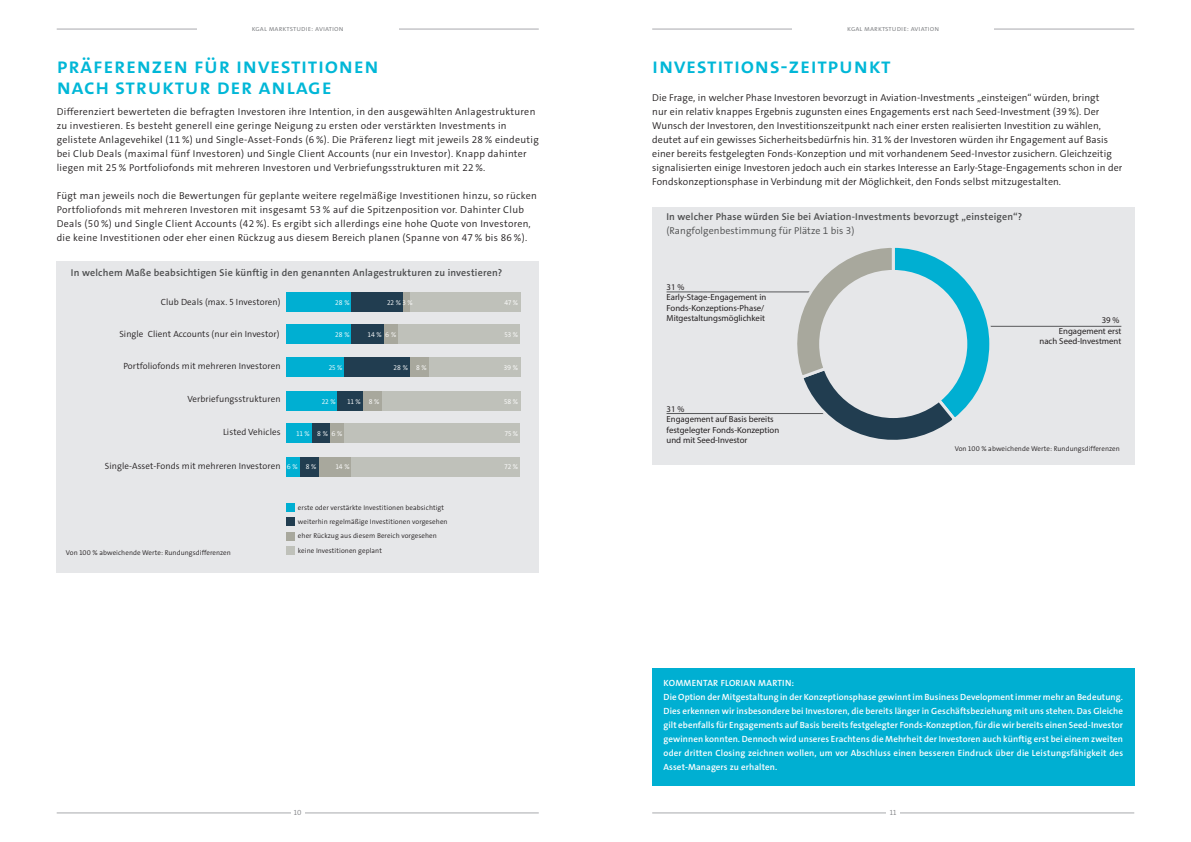
<style>
.page{position:relative;width:1191px;height:842px;background:#fff}
.page>*{position:absolute;margin:0;border:0;box-sizing:border-box;transform-origin:0 0}
.seiten_headline{font:600 22px/21px "KGAL Head The Sans";letter-spacing:.03em;color:#00b7d7}
.KGAL_Copy{font:300 10px/14px "KGAL The Sans";letter-spacing:.015em;color:#231f20}
.diagramm_headline{font:600 10px/14px "KGAL The Sans";letter-spacing:.02em;color:#4b4c4d}
.kommentar_text{font:600 9px/14px "KGAL The Sans";letter-spacing:.02em;color:#fff;text-align:justify}
.t1{font:300 9px "KGAL The Sans";letter-spacing:.01em;color:#231f20}
.t2{font:8.8px/10.5px "Myriad Pro";color:#231f20}
.t3{font:300 7.5px "KGAL Head The Sans";letter-spacing:.005em;color:#808285}
.t4{font:300 7.5px "KGAL The Sans";color:#808285}
.t5{font:300 7px/14.2px "KGAL The Sans";letter-spacing:.01em;color:#231f20}
.t6{font:300 7px "KGAL The Sans";letter-spacing:.01em;color:#fff}
.s1{font-weight:300}
</style>
<div class="page">
<hr style="left:57px;top:29px;width:482px;height:1px;background:#a8a9ad">
<hr style="left:652px;top:29px;width:482px;height:1px;background:#a8a9ad">
<div style="left:197px;top:23px;width:201px;height:8px;background:#fff"></div>
<div style="left:792px;top:23px;width:202px;height:8px;background:#fff"></div>
<hr style="left:57px;top:813px;width:482px;height:1px;background:#a8a9ad">
<hr style="left:652px;top:813px;width:482px;height:1px;background:#a8a9ad">
<div style="left:291px;top:809px;width:13px;height:14px;background:#fff"></div>
<div style="left:886px;top:809px;width:14px;height:14px;background:#fff"></div>
<div style="left:57px;top:261px;width:482px;height:45px;background:#e6e7e9"></div>
<div style="left:57px;top:292px;width:482px;height:280px;background:#e6e7e9"></div>
<div style="left:286px;top:504px;width:8px;height:8px;background:#00afd2"></div>
<div style="left:286px;top:517px;width:8px;height:9px;background:#213d50"></div>
<div style="left:286px;top:532px;width:8px;height:9px;background:#a8a89d"></div>
<div style="left:286px;top:546px;width:8px;height:9px;background:#bfc1ba"></div>
<div style="left:286px;top:292px;width:65px;height:20px;background:#00afd2"></div>
<div style="left:286px;top:324px;width:65px;height:20px;background:#00afd2"></div>
<div style="left:286px;top:357px;width:58px;height:20px;background:#00afd2"></div>
<div style="left:286px;top:391px;width:51px;height:20px;background:#00afd2"></div>
<div style="left:286px;top:423px;width:26px;height:20px;background:#00afd2"></div>
<div style="left:286px;top:457px;width:14px;height:20px;background:#00afd2"></div>
<div style="left:351px;top:292px;width:52px;height:20px;background:#213d50"></div>
<div style="left:351px;top:324px;width:33px;height:20px;background:#213d50"></div>
<div style="left:344px;top:357px;width:66px;height:20px;background:#213d50"></div>
<div style="left:337px;top:391px;width:26px;height:20px;background:#213d50"></div>
<div style="left:312px;top:423px;width:18px;height:20px;background:#213d50"></div>
<div style="left:300px;top:457px;width:19px;height:20px;background:#213d50"></div>
<div style="left:403px;top:292px;width:7px;height:20px;background:#a8a89d"></div>
<div style="left:384px;top:324px;width:14px;height:20px;background:#a8a89d"></div>
<div style="left:410px;top:357px;width:19px;height:20px;background:#a8a89d"></div>
<div style="left:363px;top:391px;width:19px;height:20px;background:#a8a89d"></div>
<div style="left:330px;top:423px;width:14px;height:20px;background:#a8a89d"></div>
<div style="left:319px;top:457px;width:32px;height:20px;background:#a8a89d"></div>
<div style="left:410px;top:292px;width:110px;height:20px;background:#bfc1ba"></div>
<div style="left:398px;top:324px;width:122px;height:20px;background:#bfc1ba"></div>
<div style="left:429px;top:357px;width:91px;height:20px;background:#bfc1ba"></div>
<div style="left:382px;top:391px;width:138px;height:20px;background:#bfc1ba"></div>
<div style="left:344px;top:423px;width:176px;height:20px;background:#bfc1ba"></div>
<div style="left:351px;top:457px;width:169px;height:20px;background:#bfc1ba"></div>
<div style="left:652px;top:207px;width:482px;height:45px;background:#e6e7e9"></div>
<div style="left:652px;top:248px;width:482px;height:217px;background:#e6e7e9"></div>
<hr style="left:926px;top:326px;width:195px;height:1px;background:#57585a">
<hr style="left:666px;top:292px;width:196px;height:1px;background:#57585a">
<hr style="left:666px;top:413px;width:196px;height:1px;background:#57585a">
<svg style="left:783px;top:248px;width:210px;height:192px"></svg>
<div style="left:819px;top:270px;width:148px;height:148px;background:#e6e7e9;border-radius:50%"></div>
<div style="left:652px;top:668px;width:482px;height:117px;background:#00afd2"></div>
<p class="t3" style="left:252px;top:24px;width:93px">KGAL Marktstudie: Aviation</p>
<p class="t3" style="left:847px;top:24px;width:93px">KGAL Marktstudie: Aviation</p>
<p class="seiten_headline" style="left:57px;top:56px;width:323px">Präferenzen für Investitionen nach Struktur der Anlage</p>
<p class="KGAL_Copy" style="left:57px;top:105px;width:483px">Differenziert bewerteten die befragten Investoren ihre Intention, in den ausgewählten Anlagestrukturen zu investieren. Es besteht generell eine geringe Neigung zu ersten oder verstärkten Investments in gelistete Anlagevehikel (11 %) und Single-Asset-Fonds (6 %). Die Präferenz liegt mit jeweils 28 % eindeutig bei Club Deals (maximal fünf Investoren) und Single Client Accounts (nur ein Investor). Knapp dahinter liegen mit 25 % Portfoliofonds mit mehreren Investoren und Verbriefungsstrukturen mit 22 %.</p>
<p class="KGAL_Copy" style="left:57px;top:189px;width:482px">Fügt man jeweils noch die Bewertungen für geplante weitere regelmäßige Investitionen hinzu, so rücken Portfoliofonds mit mehreren Investoren mit insgesamt 53 % auf die Spitzenposition vor. Dahinter Club Deals (50 %) und Single Client Accounts (42 %). Es ergibt sich allerdings eine hohe Quote von Investoren, die keine Investitionen oder eher einen Rückzug aus diesem Bereich planen (Spanne von 47 % bis 86 %).</p>
<p class="diagramm_headline" style="left:71px;top:266px;width:433px">In welchem Maße beabsichtigen Sie künftig in den genannten Anlagestrukturen zu investieren?</p>
<p class="t1" style="left:161px;top:296px;width:121px">Club Deals (max. 5 Investoren)</p>
<p class="t6" style="left:335px;top:298px;width:16px">28 %</p>
<p class="t6" style="left:387px;top:298px;width:27px">22 % 3 %</p>
<p class="t6" style="left:504px;top:298px;width:15px">47 %</p>
<p class="t1" style="left:119px;top:328px;width:162px">Single Client Accounts (nur ein Investor)</p>
<p class="t6" style="left:385px;top:330px;width:12px">6 %</p>
<p class="t6" style="left:335px;top:330px;width:16px">28 %</p>
<p class="t6" style="left:368px;top:330px;width:15px">14 %</p>
<p class="t6" style="left:504px;top:330px;width:15px">53 %</p>
<p class="t1" style="left:123px;top:361px;width:159px">Portfoliofonds mit mehreren Investoren</p>
<p class="t1" style="left:187px;top:393px;width:95px">Verbriefungsstrukturen</p>
<p class="t6" style="left:416px;top:363px;width:12px">8 %</p>
<p class="t6" style="left:329px;top:363px;width:15px">25 %</p>
<p class="t6" style="left:393px;top:363px;width:16px">28 %</p>
<p class="t6" style="left:504px;top:363px;width:16px">39 %</p>
<p class="t6" style="left:322px;top:397px;width:15px">22 %</p>
<p class="t6" style="left:369px;top:397px;width:12px">8 %</p>
<p class="t6" style="left:504px;top:397px;width:16px">58 %</p>
<p class="t6" style="left:347px;top:397px;width:15px">11 %</p>
<p class="t1" style="left:223px;top:426px;width:59px">Listed Vehicles</p>
<p class="t6" style="left:296px;top:429px;width:47px">11 % 8% 6 %</p>
<p class="t6" style="left:505px;top:429px;width:15px">75 %</p>
<p class="t1" style="left:105px;top:460px;width:177px">Single-Asset-Fonds mit mehreren Investoren</p>
<p class="t6" style="left:336px;top:462px;width:15px">14 %</p>
<p class="t6" style="left:287px;top:462px;width:31px">6 % 8 %</p>
<p class="t6" style="left:504px;top:462px;width:15px">72 %</p>
<p class="t5" style="left:66px;top:546px;width:166px">Von 100 % abweichende Werte: Rundungsdifferenzen</p>
<p class="t5" style="left:298px;top:501px;width:151px">erste oder verstärkte Investitionen beabsichtigt weiterhin regelmäßige Investitionen vorgesehen eher Rückzug aus diesem Bereich vorgesehen keine Investitionen geplant</p>
<p class="seiten_headline" style="left:652px;top:56px;width:240px">Investitions-Zeitpunkt</p>
<p class="KGAL_Copy" style="left:652px;top:91px;width:472px">Die Frage, in welcher Phase Investoren bevorzugt in Aviation-Investments „einsteigen“ würden, bringt<br>nur ein relativ knappes Ergebnis zugunsten eines Engagements erst nach Seed-Investment (39%). Der Wunsch der Investoren, den Investitionszeitpunkt nach einer ersten realisierten Investition zu wählen, deutet auf ein gewisses Sicherheitsbedürfnis hin. 31% der Investoren würden ihr Engagement auf Basis einer bereits festgelegten Fonds-Konzeption und mit vorhandenem Seed-Investor zusichern. Gleichzeitig signalisierten einige Investoren jedoch auch ein starkes Interesse an Early-Stage-Engagements schon in der Fondskonzeptionsphase in Verbindung mit der Möglichkeit, den Fonds selbst mitzugestalten.</p>
<p class="diagramm_headline" style="left:666px;top:210px;width:357px">In welcher Phase würden Sie bei Aviation-Investments bevorzugt „einsteigen“? <span class="s1">(Rangfolgenbestimmung für Plätze 1 bis 3)</span></p>
<p class="t2" style="left:666px;top:281px;width:101px">31 %<br>Early-Stage-Engagement in<br>Fonds-Konzeptions-Phase/<br>Mitgestaltungsmöglichkeit</p>
<p class="t2" style="left:666px;top:403px;width:114px">31 %<br>Engagement auf Basis bereits festgelegter Fonds-Konzeption und mit Seed-Investor</p>
<p class="t2" style="left:1039px;top:315px;width:83px;text-align:right">39 %<br>Engagement erst nach Seed-Investment</p>
<p class="t5" style="left:954px;top:442px;width:166px">Von 100 % abweichende Werte: Rundungsdifferenzen</p>
<p class="kommentar_text" style="left:663px;top:676px;width:132px">KOMMENTAR FLORIAN MARTIN:</p>
<p class="kommentar_text" style="left:663px;top:690px;width:461px">Die Option der Mitgestaltung in der Konzeptionsphase gewinnt im Business Development immer mehr an Bedeutung.<br>Dies erkennen wir insbesondere bei Investoren, die bereits länger in Geschäftsbeziehung mit uns stehen. Das Gleiche gilt ebenfalls für Engagements auf Basis bereits festgelegter Fonds-Konzeption, für die wir bereits einen Seed-Investor gewinnen konnten. Dennoch wird unseres Erachtens die Mehrheit der Investoren auch künftig erst bei einem zweiten oder dritten Closing zeichnen wollen, um vor Abschluss einen besseren Eindruck über die Leistungsfähigkeit des Asset-Managers zu erhalten.</p>
<p class="t4" style="left:294px;top:808px;width:9px">10</p>
<p class="t4" style="left:890px;top:808px;width:8px">11</p>
</div>
